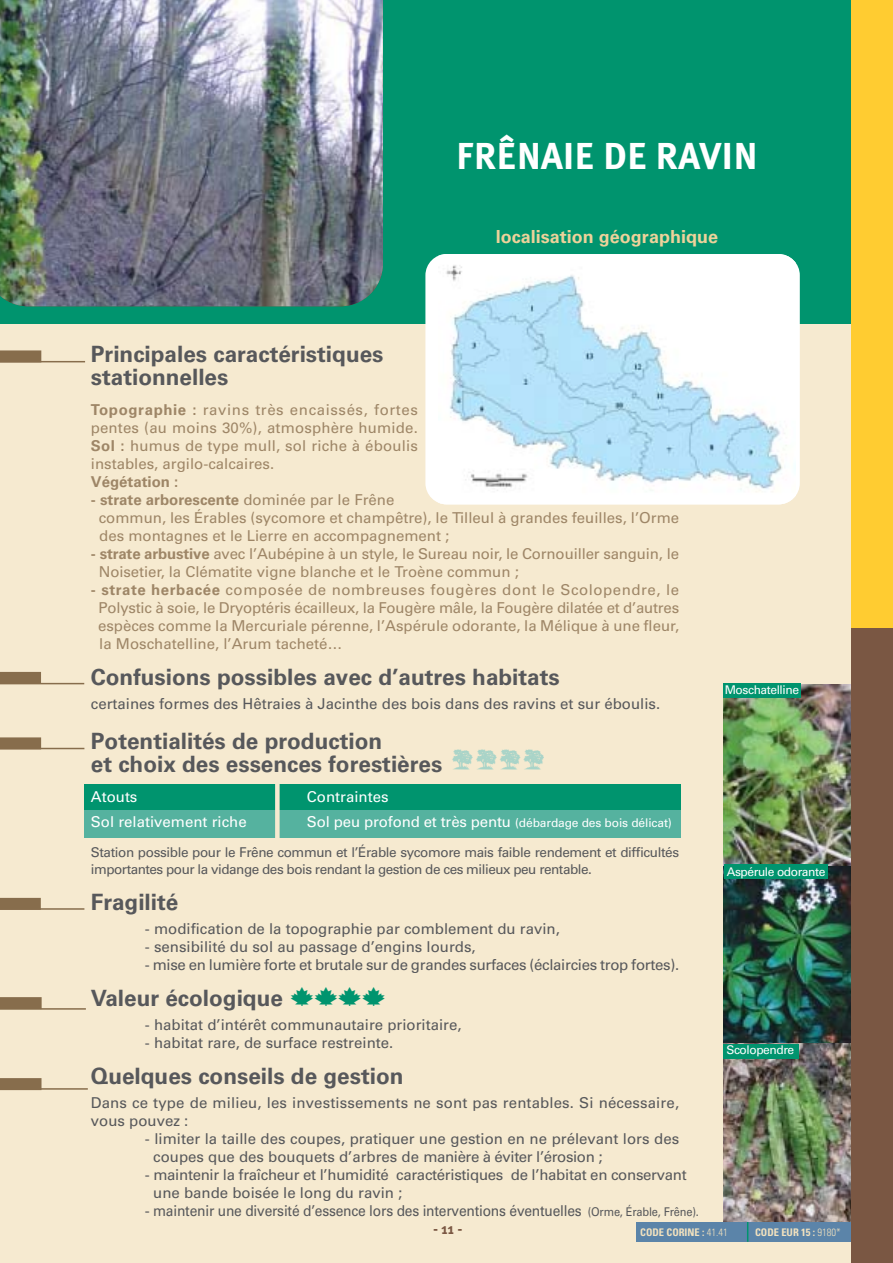
<style>
.page{position:relative;width:893px;height:1263px;background:#fff}
.page>*{position:absolute;margin:0;border:0;box-sizing:border-box;transform-origin:0 0}
.t1{font:700 37.5px "Meta Plus";color:#fff}
.t2{font:700 22.5px/22.5px "Univers";color:#57585b}
.t3{font:700 18px "Univers";color:#edd29a}
.t4{font:15px/18px "Univers";color:#9e8667;text-align:justify}
.t5{font:15px/18px "Univers";color:#57585b}
.t6{font:15px/18px "Univers";letter-spacing:-.02em;color:#57585b}
.t7{font:15px "Univers";color:#fff}
.t8{font:700 15px "Univers";color:#9e8667}
.t9{font:700 15px "Meta Plus";color:#7a5743}
.t10{font:13.5px/16.5px "Univers";letter-spacing:-.03em;color:#57585b}
.t11{font:12px "Univers";letter-spacing:-.01em;color:#fff}
.t12{font:12px "Univers";letter-spacing:-.035em;color:#fff}
.t13{font:12px "Univers";letter-spacing:-.015em;color:#57585b;scale:.92 1}
.t14{font:700 condensed 10.5px "Univers";color:#f3e2be}
.s1{font-weight:700}
.s2{font-size:15px}
.s3{font-weight:300}
</style>
<div class="page">
<div style="left:0;top:27px;width:892px;height:1236px;background:#f6ead0"></div>
<div style="left:0;top:0;width:892px;height:323px;background:#00946e"></div>
<div style="left:84px;top:784px;width:596px;height:26px;background:#00946e"></div>
<div style="left:84px;top:810px;width:596px;height:28px;background:#55b29f"></div>
<hr style="left:0;top:683px;width:84px;height:1px;background:#876d4c">
<div style="left:0;top:672px;width:41px;height:12px;background:#876d4c"></div>
<hr style="left:0;top:748px;width:84px;height:1px;background:#876d4c">
<div style="left:0;top:737px;width:41px;height:12px;background:#876d4c"></div>
<hr style="left:0;top:908px;width:84px;height:2px;background:#876d4c">
<div style="left:0;top:898px;width:41px;height:12px;background:#876d4c"></div>
<hr style="left:0;top:1008px;width:86px;height:2px;background:#876d4c">
<div style="left:0;top:997px;width:42px;height:12px;background:#876d4c"></div>
<hr style="left:0;top:1088px;width:88px;height:2px;background:#876d4c">
<div style="left:0;top:1078px;width:41px;height:12px;background:#876d4c"></div>
<img style="left:723px;top:865px;width:127px;height:179px">
<img style="left:723px;top:684px;width:127px;height:181px">
<img style="left:723px;top:1044px;width:127px;height:178px">
<div style="left:425px;top:254px;width:374px;height:250px;background:#fff;border-radius:21px"></div>
<img style="left:438px;top:254px;width:357px;height:250px">
<img style="left:0;top:0;width:383px;height:306px">
<hr style="left:0;top:361px;width:85px;height:1px;background:#876d4c">
<div style="left:0;top:350px;width:41px;height:12px;background:#876d4c"></div>
<svg style="left:275px;top:784px;width:4px;height:54px"></svg>
<div style="left:636px;top:1222px;width:214px;height:20px;background:#5b84a9"></div>
<svg style="left:747px;top:1222px;width:1px;height:20px"></svg>
<div style="left:850px;top:0;width:42px;height:633px;background:#ffcc31"></div>
<div style="left:850px;top:629px;width:42px;height:634px;background:#7a5743"></div>
<div style="left:723px;top:865px;width:104px;height:14px;background:#00946e"></div>
<div style="left:723px;top:684px;width:77px;height:14px;background:#00946e"></div>
<div style="left:723px;top:1044px;width:76px;height:14px;background:#00946e"></div>
<h1 class="t1" style="left:456px;top:141px;width:303px">FRÊNAIE DE RAVIN</h1>
<p class="t3" style="left:496px;top:230px;width:223px">localisation géographique</p>
<h2 class="t2" style="left:91px;top:345px;width:294px">Principales caractéristiques stationnelles</h2>
<p class="t4" style="left:91px;top:402px;width:328px"><span class="s1">Topographie :</span> ravins très encaissés, fortes pentes (au moins 30%), atmosphère humide.<br><span class="s1">Sol :</span> humus de type mull, sol riche à éboulis instables, argilo-calcaires.</p>
<p class="t8" style="left:91px;top:476px;width:89px">Végétation :</p>
<p class="t4" style="left:99px;top:492px;width:582px;text-align:left;text-indent:-8px"><span class="s1">- strate arborescente</span> dominée par le Frêne<br>commun, les Érables (sycomore et champêtre), le Tilleul à grandes feuilles, l’Orme des montagnes et le Lierre en accompagnement ;</p>
<p class="t4" style="left:99px;top:546px;width:581px;text-indent:-8px"><span class="s1">- strate arbustive</span> avec l’Aubépine à un style, le Sureau noir, le Cornouiller sanguin, le<br>Noisetier, la Clématite vigne blanche et le Troène commun ;</p>
<p class="t4" style="left:98px;top:582px;width:582px;text-indent:-7px"><span class="s1">- strate herbacée</span> composée de nombreuses fougères dont le Scolopendre, le Polystic à soie, le Dryoptéris écailleux, la Fougère mâle, la Fougère dilatée et d’autres espèces comme la Mercuriale pérenne, l’Aspérule odorante, la Mélique à une fleur, la Moschatelline, l’Arum tacheté…</p>
<h2 class="t2" style="left:91px;top:668px;width:470px">Confusions possibles avec d’autres habitats</h2>
<p class="t5" style="left:91px;top:696px;width:571px">certaines formes des Hêtraies à Jacinthe des bois dans des ravins et sur éboulis.</p>
<h2 class="t2" style="left:91px;top:732px;width:353px">Potentialités de production<br>et choix des essences forestières</h2>
<p class="t7" style="left:91px;top:791px;width:48px">Atouts</p>
<p class="t7" style="left:307px;top:791px;width:83px">Contraintes</p>
<p class="t7" style="left:91px;top:816px;width:157px">Sol relativement riche</p>
<p class="t11" style="left:307px;top:819px;width:366px"><span class="s2">Sol peu profond et très pentu</span> (débardage des bois délicat)</p>
<p class="t10" style="left:91px;top:845px;width:590px">Station possible pour le Frêne commun et l’Érable sycomore mais faible rendement et difficultés importantes pour la vidange des bois rendant la gestion de ces milieux peu rentable.</p>
<h2 class="t2" style="left:91px;top:893px;width:89px">Fragilité</h2>
<p class="t5" style="left:145px;top:921px;width:416px">- modification de la topographie par comblement du ravin,</p>
<p class="t5" style="left:145px;top:939px;width:332px">- sensibilité du sol au passage d’engins lourds,</p>
<p class="t6" style="left:145px;top:957px;width:536px">- mise en lumière forte et brutale sur de grandes surfaces (éclaircies trop fortes).</p>
<h2 class="t2" style="left:91px;top:989px;width:194px">Valeur écologique</h2>
<p class="t5" style="left:145px;top:1017px;width:318px">- habitat d’intérêt communautaire prioritaire,</p>
<p class="t5" style="left:145px;top:1035px;width:250px">- habitat rare, de surface restreinte.</p>
<h2 class="t2" style="left:91px;top:1067px;width:314px">Quelques conseils de gestion</h2>
<p class="t5" style="left:91px;top:1095px;width:590px">Dans ce type de milieu, les investissements ne sont pas rentables. Si nécessaire, vous pouvez :</p>
<p class="t5" style="left:153px;top:1131px;width:527px;text-indent:-8px">- limiter la taille des coupes, pratiquer une gestion en ne prélevant lors des coupes que des bouquets d’arbres de manière à éviter l’érosion ;</p>
<p class="t6" style="left:153px;top:1167px;width:535px;text-indent:-8px">- maintenir la fraîcheur et l’humidité caractéristiques de l’habitat en conservant une bande boisée le long du ravin ;</p>
<p class="t5" style="left:145px;top:1203px;width:438px">- maintenir une diversité d’essence lors des interventions éventuelles</p>
<p class="t13" style="left:587px;top:1207px;width:122px">(Orme, Érable, Frêne).</p>
<p class="t12" style="left:724px;top:686px;width:76px">Moschatelline</p>
<p class="t12" style="left:726px;top:867px;width:100px">Aspérule odorante</p>
<p class="t12" style="left:726px;top:1046px;width:69px">Scolopendre</p>
<p class="t9" style="left:433px;top:1223px;width:31px">- 11 -</p>
<p class="t14" style="left:640px;top:1228px;width:89px">CODE CORINE : <span class="s3">41.41</span></p>
<p class="t14" style="left:755px;top:1228px;width:87px">CODE EUR 15 : <span class="s3">9180*</span></p>
</div>
